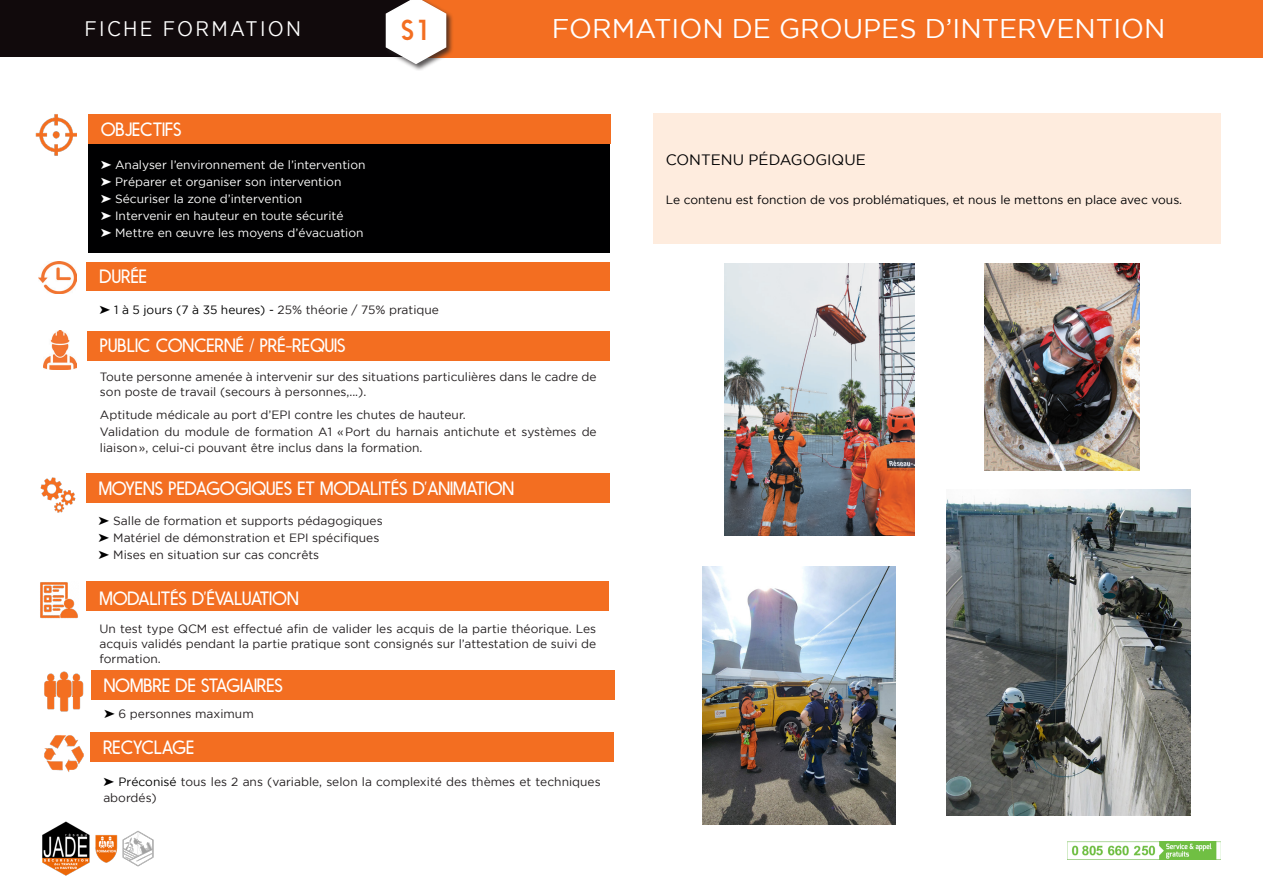
<style>
.page{position:relative;width:1263px;height:893px;background:#fff}
.page>*{position:absolute;margin:0;border:0;box-sizing:border-box;transform-origin:0 0}
.t1{font:27px "Gotham";color:#fff}
.t2{font:27px "Nanami";color:#f36e21}
.t3{font:21px "Gotham";letter-spacing:.12em;color:#fff;scale:.9 1}
.t4{font:300 18px "Nanami";color:#fff}
.t5{font:15px "Gotham";color:#000001}
.t6{font:12px/15px "Gotham";color:#231f20}
.t7{font:12px "Gotham";color:#fff}
.t8{font:12px "Gotham";color:#000001}
.s1{color:#000001}
</style>
<div class="page">
<div style="left:0;top:0;width:412px;height:57px;background:#110a0c"></div>
<div style="left:412px;top:0;width:851px;height:58px;background:#f36e21"></div>
<div style="left:384px;top:0;width:70px;height:71px;background:#231f20;opacity:.75"></div>
<svg style="left:385px;top:0;width:63px;height:65px"></svg>
<img style="left:42px;top:821px;width:112px;height:55px">
<img style="left:1067px;top:841px;width:153px;height:19px">
<div style="left:88px;top:144px;width:521px;height:109px;background:#000001"></div>
<div style="left:86px;top:473px;width:523px;height:30px;background:#f36e21"></div>
<img style="left:40px;top:477px;width:36px;height:36px">
<div style="left:87px;top:581px;width:522px;height:30px;background:#f36e21"></div>
<img style="left:40px;top:582px;width:38px;height:37px">
<div style="left:87px;top:331px;width:522px;height:29px;background:#f36e21"></div>
<img style="left:43px;top:331px;width:34px;height:38px">
<div style="left:88px;top:114px;width:522px;height:30px;background:#f36e21"></div>
<img style="left:35px;top:114px;width:42px;height:41px">
<img style="left:38px;top:261px;width:39px;height:33px">
<div style="left:87px;top:262px;width:523px;height:29px;background:#f36e21"></div>
<img style="left:44px;top:671px;width:40px;height:41px">
<div style="left:91px;top:670px;width:523px;height:30px;background:#f36e21"></div>
<div style="left:653px;top:114px;width:567px;height:130px;background:#feecde"></div>
<div style="left:91px;top:732px;width:523px;height:30px;background:#f36e21"></div>
<img style="left:44px;top:735px;width:40px;height:37px">
<img style="left:984px;top:264px;width:155px;height:206px">
<img style="left:702px;top:566px;width:194px;height:259px">
<img style="left:946px;top:489px;width:245px;height:326px">
<div style="left:1103px;top:593px;width:13px;height:6px;background:#03323c;border-radius:50%"></div>
<div style="left:1013px;top:702px;width:13px;height:6px;background:#03323c;border-radius:50%"></div>
<img style="left:725px;top:264px;width:189px;height:272px">
<h2 class="t3" style="left:85px;top:17px;width:242px">FICHE FORMATION</h2>
<p class="t4" style="left:101px;top:119px;width:83px">OBJECTIFS</p>
<p class="t7" style="left:101px;top:158px;width:266px">➤ Analyser l’environnement de l’intervention</p>
<p class="t7" style="left:101px;top:175px;width:242px">➤ Préparer et organiser son intervention</p>
<p class="t7" style="left:101px;top:192px;width:203px">➤ Sécuriser la zone d’intervention</p>
<p class="t7" style="left:101px;top:209px;width:244px">➤ Intervenir en hauteur en toute sécurité</p>
<p class="t7" style="left:101px;top:226px;width:264px">➤ Mettre en œuvre les moyens d’évacuation</p>
<p class="t2" style="left:401px;top:15px;width:31px">S1</p>
<p class="t4" style="left:100px;top:266px;width:49px">DURÉE</p>
<p class="t6" style="left:99px;top:302px;width:341px"><span class="s1">➤ 1 à 5 jours (7 à 35 heures) -</span> 25% théorie / 75% pratique</p>
<p class="t4" style="left:100px;top:335px;width:247px">PUBLIC CONCERNÉ / PRÉ-REQUIS</p>
<p class="t1" style="left:552px;top:13px;width:615px">FORMATION DE GROUPES D’INTERVENTION</p>
<p class="t5" style="left:666px;top:151px;width:202px">CONTENU PÉDAGOGIQUE</p>
<p class="t8" style="left:666px;top:193px;width:518px">Le contenu est fonction de vos problématiques, et nous le mettons en place avec vous.</p>
<p class="t6" style="left:100px;top:369px;width:498px">Toute personne amenée à intervenir sur des situations particulières dans le cadre de son poste de travail (secours à personnes,...).</p>
<p class="t6" style="left:100px;top:407px;width:367px">Aptitude médicale au port d’EPI contre les chutes de hauteur.</p>
<p class="t6" style="left:100px;top:424px;width:498px;line-height:16.2px">Validation du module de formation A1 «Port du harnais antichute et systèmes de liaison», celui-ci pouvant être inclus dans la formation.</p>
<p class="t4" style="left:99px;top:478px;width:417px">MOYENS PEDAGOGIQUES ET MODALITÉS D’ANIMATION</p>
<p class="t6" style="left:99px;top:513px;width:286px"><span class="s1">➤</span> Salle de formation et supports pédagogiques</p>
<p class="t6" style="left:99px;top:530px;width:282px"><span class="s1">➤</span> Matériel de démonstration et EPI spécifiques</p>
<p class="t6" style="left:99px;top:547px;width:222px"><span class="s1">➤</span> Mises en situation sur cas concrêts</p>
<p class="t4" style="left:99px;top:588px;width:201px">MODALITÉS D’ÉVALUATION</p>
<p class="t6" style="left:99px;top:621px;width:498px;text-align:justify">Un test type QCM est effectué afin de valider les acquis de la partie théorique. Les acquis validés pendant la partie pratique sont consignés sur l’attestation de suivi de formation.</p>
<p class="t4" style="left:104px;top:675px;width:181px">NOMBRE DE STAGIAIRES</p>
<p class="t6" style="left:104px;top:706px;width:151px"><span class="s1">➤</span> 6 personnes maximum</p>
<p class="t4" style="left:103px;top:737px;width:92px">RECYCLAGE</p>
<p class="t6" style="left:103px;top:773px;width:499px;line-height:16.2px"><span class="s1">➤ Préconisé</span> tous les 2 ans (variable, selon la complexité des thèmes et techniques abordés)</p>
</div>
